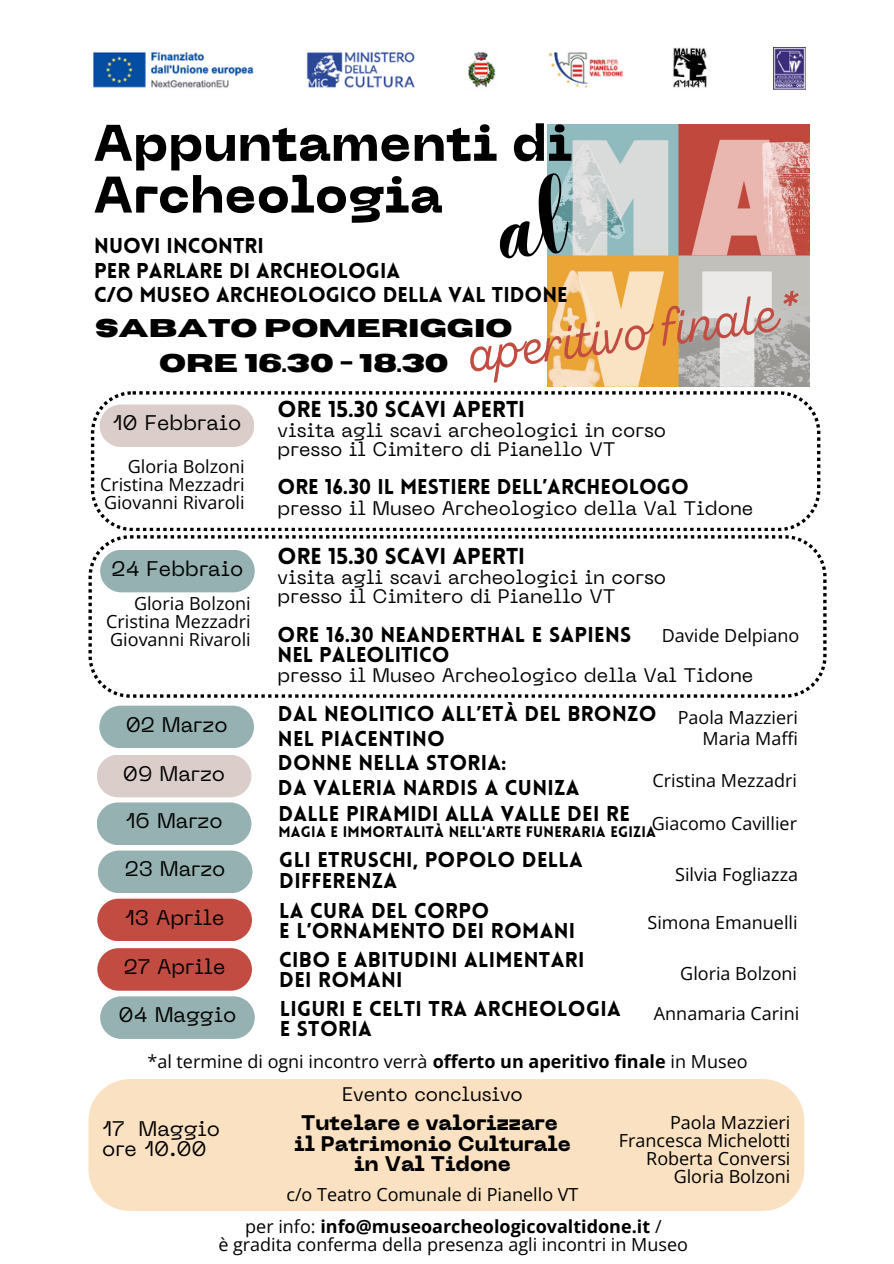
<style>
.page{position:relative;width:894px;height:1264px;background:#fff}
.page>*{position:absolute;margin:0;border:0;box-sizing:border-box;transform-origin:0 0}
.t1{font:51.45px "Zing Script Rust R Base";color:#c24c41}
.t2{font:800 51px/51.8px "PP Neue Machina";color:#000}
.t3{font:700 25.5px/34.8px "Horizon";color:#000;text-align:center}
.t4{font:900 22.5px "Lovelo";color:#000}
.t5{font:900 21px/20.2px "Lovelo";letter-spacing:.015em;color:#000}
.t6{font:21px/20.2px "PP Neue Machina";color:#000}
.t7{font:800 21px/20.2px "PP Neue Machina";color:#000;text-align:center}
.t8{font:19.5px/19.2px "PP Neue Machina";color:#000}
.t9{font:18px "Open Sans";color:#000}
.t10{font:700 18px "Open Sans";color:#000}
.t11{font:900 15px "Lovelo";letter-spacing:.015em;color:#000}
.s1{font-weight:700}
.s2{font-weight:400}
</style>
<div class="page">
<img style="left:547px;top:124px;width:262px;height:262px">
<svg style="left:91px;top:391px;width:729px;height:140px"></svg>
<div style="left:100px;top:404px;width:154px;height:43px;background:#dbceca;border-radius:21px"></div>
<div style="left:88px;top:1079px;width:716px;height:131px;background:#f9e1c1"></div>
<img style="left:773px;top:48px;width:32px;height:41px">
<img style="left:93px;top:47px;width:583px;height:41px">
<img style="left:672px;top:48px;width:35px;height:40px">
<svg style="left:88px;top:535px;width:738px;height:162px"></svg>
<div style="left:100px;top:549px;width:155px;height:43px;background:#96b1b1;border-radius:21px"></div>
<div style="left:99px;top:705px;width:155px;height:43px;background:#96b1b1;border-radius:21px"></div>
<div style="left:97px;top:754px;width:154px;height:43px;background:#dbceca;border-radius:21px"></div>
<div style="left:97px;top:802px;width:154px;height:43px;background:#96b1b1;border-radius:21px"></div>
<div style="left:98px;top:850px;width:154px;height:43px;background:#96b1b1;border-radius:21px"></div>
<div style="left:100px;top:996px;width:155px;height:42px;background:#96b1b1;border-radius:21px"></div>
<div style="left:97px;top:948px;width:155px;height:42px;background:#c24c41;border-radius:21px"></div>
<div style="left:97px;top:898px;width:155px;height:43px;background:#c24c41;border-radius:21px"></div>
<svg style="left:547px;top:170px;width:30px;height:93px"></svg>
<p class="t2" style="left:93px;top:122px;width:480px">Appuntamenti di<br>Archeologia</p>
<h5 class="t5" style="left:94px;top:237px;width:171px">NUOVI INCONTRI</h5>
<h5 class="t5" style="left:94px;top:260px;width:475px;line-height:24.8px">PER PARLARE DI ARCHEOLOGIA<br>C/O MUSEO ARCHEOLOGICO DELLA VAL TIDONE</h5>
<h3 class="t1" style="left:463px;top:334px;width:336px;rotate:-8deg">aperitivo finale*</h3>
<h4 class="t4" style="left:277px;top:400px;width:249px">ORE 15.30 SCAVI APERTI</h4>
<h4 class="t8" style="left:277px;top:422px;width:390px">visita agli scavi archeologici in corso presso il Cimitero di Pianello VT</h4>
<p class="t5" style="left:277px;top:479px;width:412px">ORE 16.30 IL MESTIERE DELL’ARCHEOLOGO</p>
<p class="t8" style="left:277px;top:500px;width:477px">presso il Museo Archeologico della Val Tidone</p>
<p class="t3" style="left:95px;top:311px;width:419px">SABATO POMERIGGIO<br>ORE 16.30 - 18.30</p>
<p class="t6" style="left:112px;top:415px;width:130px">10 Febbraio</p>
<p class="t9" style="left:128px;top:453px;width:118px">Gloria Bolzoni</p>
<p class="t9" style="left:100px;top:471px;width:146px">Cristina Mezzadri</p>
<h6 class="t9" style="left:104px;top:489px;width:142px">Giovanni Rivaroli</h6>
<p class="t6" style="left:112px;top:560px;width:133px">24 Febbraio</p>
<p class="t9" style="left:134px;top:590px;width:118px">Gloria Bolzoni</p>
<p class="t9" style="left:106px;top:608px;width:146px">Cristina Mezzadri</p>
<p class="t9" style="left:110px;top:626px;width:142px">Giovanni Rivaroli</p>
<p class="t6" style="left:126px;top:716px;width:103px">02 Marzo</p>
<h6 class="t4" style="left:277px;top:547px;width:249px">ORE 15.30 SCAVI APERTI</h6>
<h6 class="t8" style="left:277px;top:569px;width:390px">visita agli scavi archeologici in corso presso il Cimitero di Pianello VT</h6>
<p class="t5" style="left:277px;top:626px;width:355px">ORE 16.30 NEANDERTHAL E SAPIENS<br>NEL PALEOLITICO</p>
<p class="t8" style="left:277px;top:667px;width:477px">presso il Museo Archeologico della Val Tidone</p>
<p class="t9" style="left:661px;top:622px;width:139px">Davide Delpiano</p>
<p class="t5" style="left:278px;top:703px;width:380px;line-height:24.8px">DAL NEOLITICO ALL’ETÀ DEL BRONZO<br>NEL PIACENTINO</p>
<h6 class="t9" style="left:677px;top:704px;width:122px">Paola Mazzieri</h6>
<h6 class="t9" style="left:702px;top:726px;width:97px">Maria Maffi</h6>
<p class="t6" style="left:123px;top:765px;width:104px">09 Marzo</p>
<p class="t5" style="left:278px;top:752px;width:303px;line-height:24.8px">DONNE NELLA STORIA:<br>DA VALERIA NARDIS A CUNIZA</p>
<h5 class="t9" style="left:652px;top:767px;width:146px">Cristina Mezzadri</h5>
<p class="t6" style="left:125px;top:813px;width:99px">16 Marzo</p>
<p class="t5" style="left:278px;top:805px;width:353px">DALLE PIRAMIDI ALLA VALLE DEI RE</p>
<p class="t9" style="left:651px;top:810px;width:147px">Giacomo Cavillier</p>
<h5 class="t11" style="left:278px;top:826px;width:379px">MAGIA E IMMORTALITÀ NELL'ARTE FUNERARIA EGIZIA</h5>
<p class="t6" style="left:125px;top:861px;width:102px">23 Marzo</p>
<p class="t5" style="left:279px;top:851px;width:305px">GLI ETRUSCHI, POPOLO DELLA<br>DIFFERENZA</p>
<p class="t6" style="left:125px;top:909px;width:101px">13 Aprile</p>
<h5 class="t5" style="left:279px;top:902px;width:297px">LA CURA DEL CORPO<br>E L’ORNAMENTO DEI ROMANI</h5>
<p class="t6" style="left:124px;top:958px;width:103px">27 Aprile</p>
<h5 class="t5" style="left:279px;top:951px;width:306px">CIBO E ABITUDINI ALIMENTARI<br>DEI ROMANI</h5>
<h5 class="t9" style="left:675px;top:861px;width:124px">Silvia Fogliazza</h5>
<p class="t9" style="left:647px;top:909px;width:151px">Simona Emanuelli</p>
<p class="t9" style="left:680px;top:960px;width:118px">Gloria Bolzoni</p>
<p class="t6" style="left:118px;top:1006px;width:119px">04 Maggio</p>
<p class="t5" style="left:279px;top:1000px;width:342px">LIGURI E CELTI TRA ARCHEOLOGIA<br>E STORIA</p>
<p class="t9" style="left:653px;top:1000px;width:147px">Annamaria Carini</p>
<p class="t9" style="left:147px;top:1048px;width:601px">*al termine di ogni incontro verrà <span class="s1">offerto un aperitivo finale</span> in Museo</p>
<p class="t6" style="left:102px;top:1120px;width:119px">17 Maggio ore 10.00</p>
<p class="t8" style="left:342px;top:1086px;width:182px">Evento conclusivo</p>
<h5 class="t7" style="left:294px;top:1114px;width:278px">Tutelare e valorizzare il Patrimonio Culturale in Val Tidone</h5>
<p class="t9" style="left:669px;top:1110px;width:122px">Paola Mazzieri</p>
<h5 class="t9" style="left:618px;top:1128px;width:173px">Francesca Michelotti</h5>
<p class="t9" style="left:646px;top:1146px;width:146px">Roberta Conversi</p>
<p class="t9" style="left:673px;top:1164px;width:118px">Gloria Bolzoni</p>
<h6 class="t9" style="left:286px;top:1181px;width:293px">c/o Teatro Comunale di Pianello VT</h6>
<h6 class="t10" style="left:245px;top:1213px;width:418px"><span class="s2">per info:</span> info@museoarcheologicovaltidone.it <span class="s2">/</span></h6>
<h5 class="t9" style="left:218px;top:1231px;width:471px">è gradita conferma della presenza agli incontri in Museo</h5>
</div>
